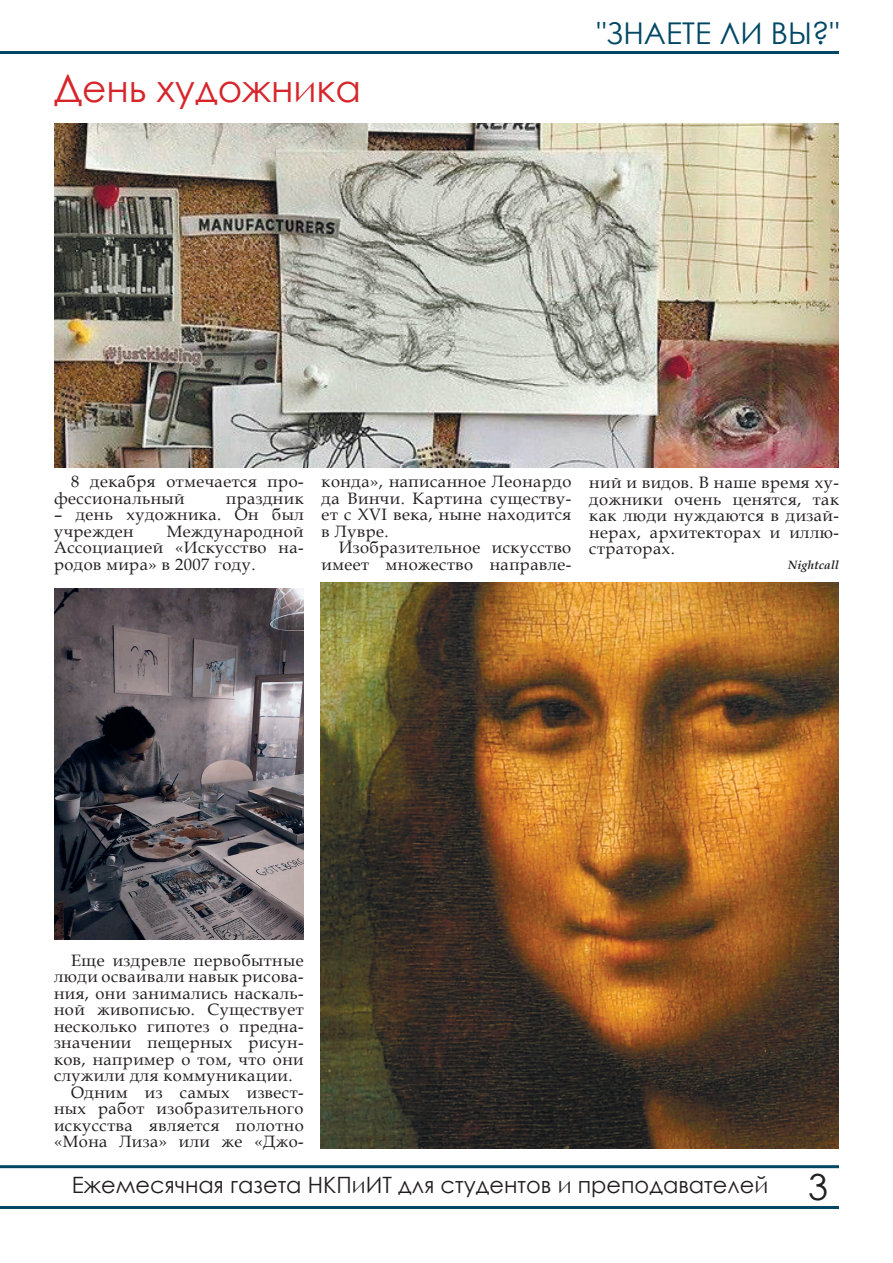
<style>
.page{position:relative;width:893px;height:1263px;background:#fff}
.page>*{position:absolute;margin:0;border:0;box-sizing:border-box;transform-origin:0 0}
.t1{font:37.5px "Century Gothic";color:#d6252b}
.t2{font:30px "Century Gothic";color:#014764}
.t3{font:22.5px "Century Gothic";color:#231f20}
.t4{font:16.5px/16.5px "Book Antiqua";letter-spacing:.03em;color:#231f20;text-align:justify}
.t5{font:italic 700 12px "Book Antiqua";color:#231f20}
.s1{font-size:36px}
</style>
<div class="page">
<hr style="left:0;top:1165px;width:839px;height:3px;background:#014764">
<hr style="left:0;top:1206px;width:839px;height:3px;background:#014764">
<hr style="left:0;top:51px;width:839px;height:3px;background:#014764">
<img style="left:54px;top:123px;width:784px;height:345px">
<img style="left:321px;top:583px;width:517px;height:565px">
<img style="left:54px;top:589px;width:250px;height:351px">
<h1 class="t1" style="left:54px;top:62px;width:309px">День художника</h1>
<h2 class="t2" style="left:597px;top:12px;width:244px">"ЗНАЕТЕ ЛИ ВЫ?"</h2>
<p class="t4" style="left:54px;top:473px;width:251px;text-indent:17px">8 декабря отмечается про&shy;фессиональный</p>
<p class="t4" style="left:226px;top:489px;width:79px">праздник</p>
<p class="t4" style="left:54px;top:506px;width:251px">– день художника. Он был учрежден</p>
<p class="t4" style="left:54px;top:522px;width:251px;text-indent:113px">Международной Ассоциацией «Искусство на&shy;родов мира» в 2007 году.</p>
<p class="t4" style="left:322px;top:473px;width:251px">конда», написанное Леонардо да Винчи. Картина существу&shy;ет с XVI века, ныне находится в Лувре.</p>
<p class="t4" style="left:322px;top:539px;width:251px;text-align:right">Изобразительное искусство имеет множество направле-</p>
<p class="t4" style="left:589px;top:474px;width:251px">ний и видов. В наше время ху&shy;дожники очень ценятся, так как люди нуждаются в дизай&shy;нерах, архитекторах и иллю&shy;страторах.</p>
<p class="t5" style="left:788px;top:557px;width:52px">Nightcall</p>
<p class="t4" style="left:71px;top:951px;width:234px">Еще издревле первобытные</p>
<p class="t4" style="left:54px;top:968px;width:251px">люди осваивали навык рисова-</p>
<p class="t4" style="left:54px;top:984px;width:251px">ния, они занимались наскаль-</p>
<p class="t4" style="left:54px;top:1001px;width:251px">ной живописью. Существует</p>
<p class="t4" style="left:54px;top:1017px;width:251px">несколько гипотез о предна-</p>
<p class="t4" style="left:54px;top:1034px;width:251px">значении пещерных рисун-</p>
<p class="t4" style="left:54px;top:1050px;width:251px">ков, например о том, что они</p>
<p class="t4" style="left:54px;top:1067px;width:240px">служили для коммуникации.</p>
<p class="t4" style="left:71px;top:1083px;width:234px">Одним из самых извест-</p>
<p class="t4" style="left:54px;top:1100px;width:251px">ных работ изобразительного</p>
<p class="t4" style="left:54px;top:1116px;width:251px">искусства является полотно</p>
<p class="t4" style="left:54px;top:1133px;width:251px">«Мона Лиза» или же «Джо-</p>
<h3 class="t3" style="left:72px;top:1169px;width:758px">Ежемесячная газета НКПиИТ для студентов и преподавателей <span class="s1">3</span></h3>
</div>
